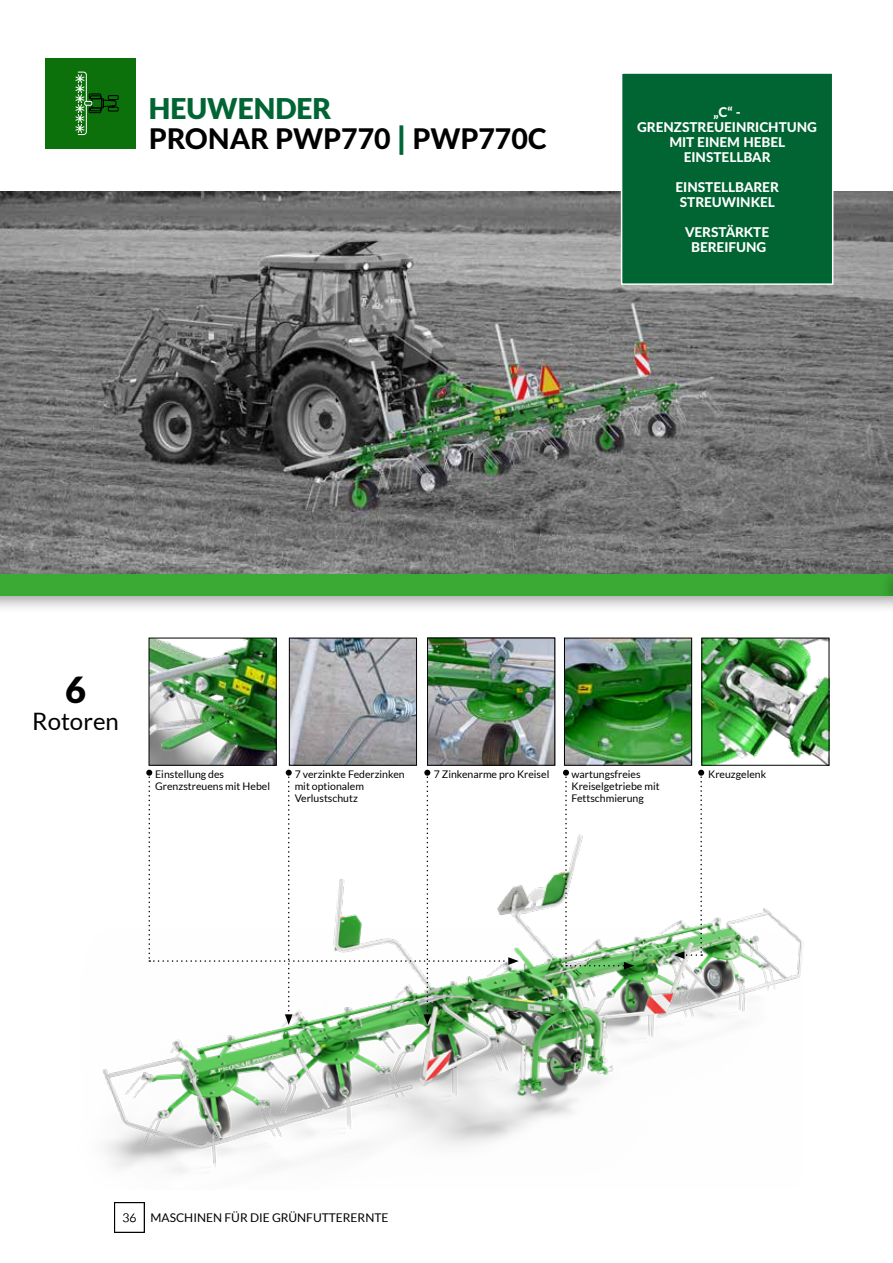
<style>
.page{position:relative;width:893px;height:1263px;background:#fff}
.page>*{position:absolute;margin:0;border:0;box-sizing:border-box;transform-origin:0 0}
.t1{font:900 36px "Lato";color:#000}
.t2{font:800 28.5px/30px "Lato";color:#000}
.t3{font:24px "Lato";color:#000}
.t4{font:800 13.5px/15px "Lato";color:#fff;text-align:center}
.t5{font:12px "Lato";color:#000}
.t6{font:10.5px/12px "Lato";color:#000}
.s1{font-weight:900;color:#006533}
.s2{font-family:"Glober";font-weight:700;font-size:30px;color:#006533}
.s3{font-weight:300}
</style>
<div class="page">
<img style="left:0;top:192px;width:893px;height:372px">
<img style="left:102px;top:872px;width:702px;height:302px">
<div style="left:114px;top:1202px;width:31px;height:30px;border:1px solid #000"></div>
<svg style="left:674px;top:770px;width:30px;height:189px"></svg>
<svg style="left:563px;top:770px;width:71px;height:199px"></svg>
<svg style="left:146px;top:770px;width:373px;height:255px"></svg>
<div style="left:0;top:564px;width:893px;height:50px;background:#000;opacity:.4"></div>
<div style="left:0;top:574px;width:893px;height:22px;background:#3aaa35"></div>
<div style="left:879px;top:564px;width:14px;height:50px;background:#000;opacity:.4"></div>
<svg style="left:892px;top:574px;width:1px;height:22px"></svg>
<div style="left:46px;top:58px;width:90px;height:91px;background:#0d710b"></div>
<img style="left:704px;top:640px;width:123px;height:123px">
<img style="left:291px;top:640px;width:124px;height:123px">
<div style="left:289px;top:638px;width:128px;height:127px;border:1px solid #000"></div>
<img style="left:151px;top:640px;width:123px;height:123px">
<img style="left:566px;top:640px;width:124px;height:123px">
<div style="left:564px;top:638px;width:128px;height:127px;border:1px solid #000"></div>
<img style="left:429px;top:640px;width:124px;height:123px">
<div style="left:427px;top:638px;width:128px;height:127px;border:1px solid #000"></div>
<div style="left:622px;top:73px;width:211px;height:211px;background:#006533"></div>
<div style="left:621px;top:72px;width:212px;height:213px;border:2px solid #fff"></div>
<div style="left:108px;top:95px;width:10px;height:5px;border:1px solid #000"></div>
<div style="left:108px;top:107px;width:10px;height:4px;border:1px solid #000"></div>
<svg style="left:75px;top:71px;width:41px;height:64px"></svg>
<h2 class="t2" style="left:149px;top:92px;width:399px"><span class="s1">HEUWENDER<br></span>PRONAR PWP770 <span class="s2">|</span> PWP770C</h2>
<p class="t4" style="left:637px;top:104px;width:181px">„C“ -<br>GRENZSTREUEINRICHTUNG<br>MIT EINEM HEBEL<br>EINSTELLBAR</p>
<p class="t4" style="left:675px;top:179px;width:105px">EINSTELLBARER<br>STREUWINKEL</p>
<p class="t4" style="left:685px;top:224px;width:86px">VERSTÄRKTE<br>BEREIFUNG</p>
<h1 class="t1" style="left:65px;top:668px;width:22px">6</h1>
<h3 class="t3" style="left:32px;top:708px;width:88px">Rotoren</h3>
<p class="t6" style="left:155px;top:768px;width:70px">Einstellung des</p>
<p class="t6" style="left:434px;top:768px;width:117px">7 Zinkenarme pro Kreisel</p>
<p class="t6" style="left:155px;top:780px;width:116px">Grenzstreuens mit Hebel</p>
<p class="t6" style="left:295px;top:768px;width:111px">7 verzinkte Federzinken mit optionalem<br>Verlustschutz</p>
<p class="t6" style="left:571px;top:768px;width:90px">wartungsfreies<br>Kreiselgetriebe mit<br>Fettschmierung</p>
<p class="t6" style="left:708px;top:768px;width:59px">Kreuzgelenk</p>
<p class="t5" style="left:122px;top:1211px;width:267px"><span class="s3">36</span> MASCHINEN FÜR DIE GRÜNFUTTERERNTE</p>
</div>
